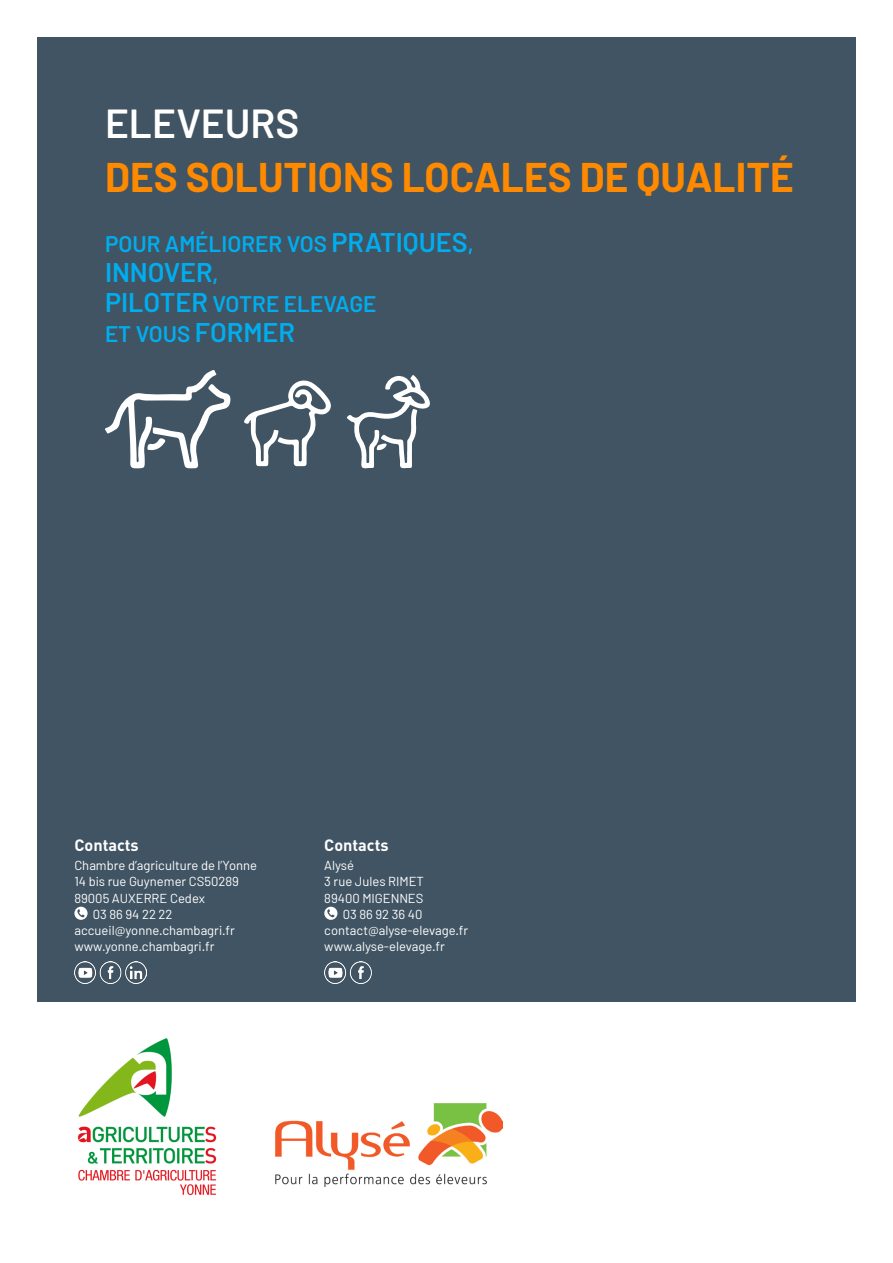
<style>
.page{position:relative;width:893px;height:1263px;background:#fff}
.page>*{position:absolute;margin:0;border:0;box-sizing:border-box;transform-origin:0 0}
.TITRE{font:700 40.5px "Barlow";color:#ff8a00}
.TITRE-2{font:600 40.5px "Barlow";color:#fff}
.SOUSTITRE{font:600 27px "Barlow";letter-spacing:-.005em;color:#00aeef}
.SOUSTITRE-2{font:600 22.5px "Barlow";color:#00aeef}
.t1{font:700 16.35px "DIN";color:#fff}
.t2{font:13.05px "Barlow";color:#fff}
.s1{font-size:27px}
.s2{font-size:22.5px}
</style>
<div class="page">
<div style="left:37px;top:37px;width:819px;height:964px;background:#415463"></div>
<svg style="left:244px;top:380px;width:87px;height:87px"></svg>
<svg style="left:105px;top:370px;width:126px;height:98px"></svg>
<svg style="left:347px;top:375px;width:83px;height:94px"></svg>
<svg style="left:74px;top:907px;width:14px;height:13px"></svg>
<svg style="left:324px;top:907px;width:13px;height:13px"></svg>
<img style="left:77px;top:1038px;width:140px;height:158px">
<img style="left:276px;top:1103px;width:227px;height:83px">
<img style="left:74px;top:962px;width:73px;height:22px">
<img style="left:324px;top:962px;width:48px;height:22px">
<p class="TITRE-2" style="left:105px;top:99px;width:196px">ELEVEURS</p>
<p class="TITRE" style="left:105px;top:153px;width:690px">DES SOLUTIONS LOCALES DE QUALITÉ</p>
<p class="SOUSTITRE-2" style="left:105px;top:230px;width:370px">POUR AMÉLIORER VOS <span class="s1">PRATIQUES</span>,</p>
<p class="SOUSTITRE" style="left:105px;top:256px;width:115px">INNOVER<span class="s2">,</span></p>
<p class="SOUSTITRE-2" style="left:105px;top:290px;width:273px"><span class="s1">PILOTER</span> VOTRE ELEVAGE</p>
<p class="SOUSTITRE-2" style="left:105px;top:320px;width:191px">ET VOUS <span class="s1">FORMER</span></p>
<p class="t1" style="left:74px;top:835px;width:66px">Contacts</p>
<p class="t2" style="left:74px;top:857px;width:184px">Chambre d’agriculture de l’Yonne</p>
<p class="t2" style="left:74px;top:873px;width:166px">14 bis rue Guynemer CS50289</p>
<p class="t2" style="left:74px;top:890px;width:132px">89005 AUXERRE Cedex</p>
<p class="t2" style="left:93px;top:906px;width:81px">03 86 94 22 22</p>
<p class="t2" style="left:74px;top:922px;width:162px">accueil@yonne.chambagri.fr</p>
<p class="t2" style="left:74px;top:938px;width:142px">www.yonne.chambagri.fr</p>
<p class="t1" style="left:324px;top:835px;width:66px">Contacts</p>
<p class="t2" style="left:324px;top:857px;width:31px">Alysé</p>
<p class="t2" style="left:324px;top:873px;width:101px">3 rue Jules RIMET</p>
<p class="t2" style="left:324px;top:890px;width:101px">89400 MIGENNES</p>
<p class="t2" style="left:343px;top:906px;width:81px">03 86 92 36 40</p>
<p class="t2" style="left:324px;top:922px;width:146px">contact@alyse-elevage.fr</p>
<p class="t2" style="left:324px;top:938px;width:122px">www.alyse-elevage.fr</p>
</div>
